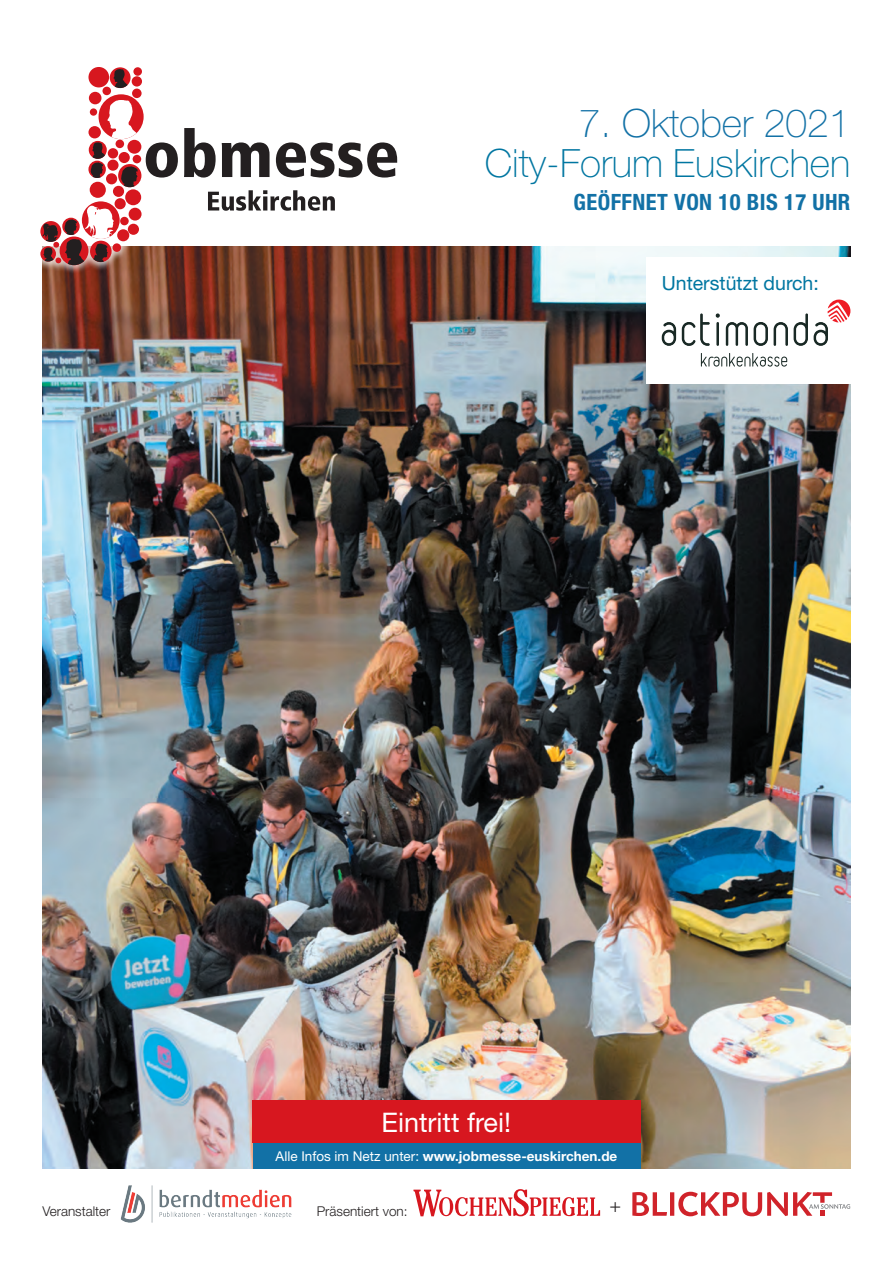
<style>
.page{position:relative;width:893px;height:1263px;background:#fff}
.page>*{position:absolute;margin:0;border:0;box-sizing:border-box;transform-origin:0 0}
.t1{font:100 39px "Helvetica Neue";color:#0076a1}
.t2{font:100 39px "Helvetica Neue";color:#1271a6}
.t3{font:27px "Helvetica Neue";color:#fff}
.t4{font:700 condensed 22.5px "Helvetica Neue";letter-spacing:.02em;color:#1271a6}
.t5{font:19.5px "Helvetica Neue";color:#0076a1}
.t6{font:300 19.5px "Helvetica Neue";color:#231f20}
.t7{font:700 13.5px "Helvetica Neue";color:#fff}
.t8{font:300 13.5px "Helvetica Neue";color:#231f20}
.s1{font-weight:400}
</style>
<div class="page">
<img style="left:43px;top:247px;width:807px;height:922px">
<div style="left:646px;top:257px;width:223px;height:126px;background:#fff"></div>
<div style="left:32px;top:59px;width:374px;height:215px;background:#fff;opacity:.75"></div>
<svg style="left:208px;top:190px;width:127px;height:21px"></svg>
<svg style="left:184px;top:128px;width:32px;height:50px"></svg>
<svg style="left:222px;top:142px;width:48px;height:35px"></svg>
<svg style="left:276px;top:142px;width:121px;height:36px"></svg>
<svg style="left:110px;top:67px;width:21px;height:21px"></svg>
<div style="left:90px;top:182px;width:16px;height:16px;background:#d7171f;border-radius:50%"></div>
<div style="left:132px;top:89px;width:10px;height:9px;background:#d7171f;border-radius:50%"></div>
<div style="left:88px;top:67px;width:21px;height:20px;background:#d7171f;border-radius:50%"></div>
<div style="left:125px;top:189px;width:16px;height:16px;background:#d7171f;border-radius:50%"></div>
<div style="left:113px;top:186px;width:11px;height:11px;background:#d7171f;border-radius:50%"></div>
<div style="left:128px;top:224px;width:11px;height:11px;background:#d7171f;border-radius:50%"></div>
<div style="left:115px;top:198px;width:11px;height:11px;background:#d7171f;border-radius:50%"></div>
<div style="left:132px;top:76px;width:10px;height:11px;background:#d7171f;border-radius:50%"></div>
<div style="left:133px;top:67px;width:9px;height:9px;background:#d7171f;border-radius:50%"></div>
<div style="left:102px;top:87px;width:9px;height:8px;background:#d7171f;border-radius:50%"></div>
<div style="left:89px;top:92px;width:12px;height:12px;background:#d7171f;border-radius:50%"></div>
<div style="left:120px;top:217px;width:9px;height:8px;background:#d7171f;border-radius:50%"></div>
<div style="left:117px;top:229px;width:12px;height:12px;background:#d7171f;border-radius:50%"></div>
<div style="left:129px;top:208px;width:13px;height:13px;background:#d7171f;border-radius:50%"></div>
<svg style="left:88px;top:94px;width:90px;height:93px"></svg>
<svg style="left:40px;top:201px;width:80px;height:64px"></svg>
<div style="left:253px;top:1143px;width:387px;height:26px;background:#1271a6"></div>
<div style="left:252px;top:1100px;width:388px;height:43px;background:#d7171f"></div>
<svg style="left:413px;top:1189px;width:187px;height:27px"></svg>
<img style="left:120px;top:1185px;width:172px;height:38px">
<svg style="left:632px;top:1192px;width:218px;height:24px"></svg>
<svg style="left:701px;top:353px;width:86px;height:14px"></svg>
<svg style="left:662px;top:300px;width:188px;height:46px"></svg>
<h1 class="t2" style="left:579px;top:101px;width:273px">7. Oktober 2021</h1>
<h1 class="t1" style="left:485px;top:141px;width:367px">City-Forum Euskirchen</h1>
<h3 class="t4" style="left:574px;top:188px;width:278px">GEÖFFNET VON 10 BIS 17 UHR</h3>
<h3 class="t5" style="left:662px;top:272px;width:159px">Unterstützt durch:</h3>
<h2 class="t3" style="left:382px;top:1106px;width:131px">Eintritt frei!</h2>
<p class="t7" style="left:276px;top:1148px;width:343px"><span class="s1">Alle Infos im Netz unter:</span> www.jobmesse-euskirchen.de</p>
<p class="t8" style="left:43px;top:1203px;width:70px">Veranstalter</p>
<p class="t8" style="left:317px;top:1203px;width:92px">Präsentiert von:</p>
<h3 class="t6" style="left:610px;top:1193px;width:13px">+</h3>
</div>
